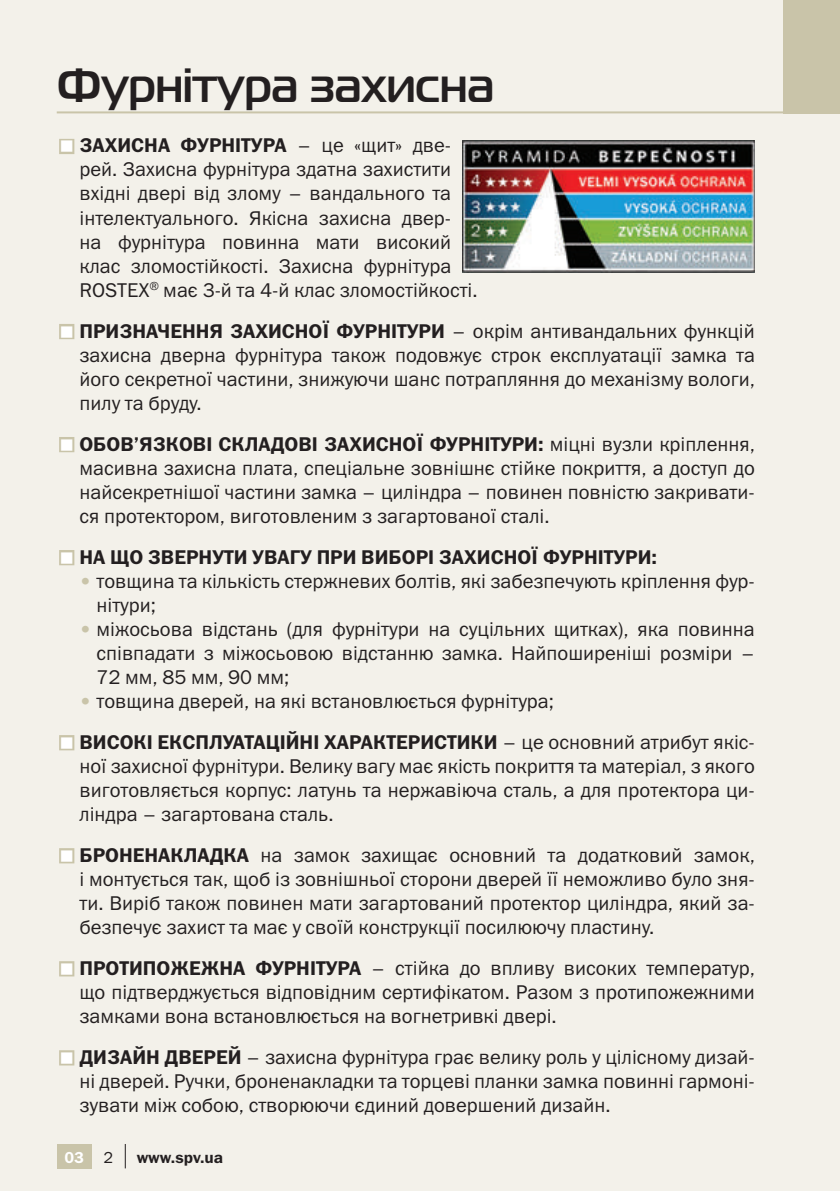
<style>
.page{position:relative;width:840px;height:1191px;background:#fff}
.page>*{position:absolute;margin:0;border:0;box-sizing:border-box;transform-origin:0 0}
.t1{font:700 48px "Magistral C";color:#231f20}
.t2{font:20px/24px "Franklin Gothic Book C";color:#231f20;text-align:justify}
.t3{font:20px "Franklin Gothic Demi C";color:#231f20}
.t4{font:16px "Franklin Gothic Demi C";color:#231f20}
.t5{font:16px "Franklin Gothic Demi C";color:#fff}
.s1{font-family:"Franklin Gothic Book C"}
.s2{color:#c9c4a9}
.s3{font-family:"Franklin Gothic Demi C"}
.s4{font-family:"Franklin Gothic Book C";color:#231f20}
</style>
<div class="page">
<div style="left:0;top:0;width:839px;height:1191px;background:#f3f1ea"></div>
<img style="left:462px;top:140px;width:292px;height:132px">
<hr style="left:57px;top:111px;width:782px;height:2px;background:#c9c4a9">
<div style="left:782px;top:0;width:57px;height:113px;background:#c9c4a9"></div>
<div style="left:57px;top:1144px;width:34px;height:24px;background:#c9c4a9"></div>
<svg style="left:125px;top:1144px;width:1px;height:24px"></svg>
<h1 class="t1" style="left:57px;top:57px;width:438px">Фурнітура захисна</h1>
<p class="t3" style="left:79px;top:134px;width:373px">ЗАХИСНА ФУРНІТУРА <span class="s1">– це «щит» две-</span></p>
<p class="t2" style="left:79px;top:160px;width:399px;text-align:left">рей. Захисна фурнітура здатна захистити вхідні двері від злому – вандального та інтелектуального. Якісна захисна двер&shy;на фурнітура повинна мати високий клас зломостійкості. Захисна фурнітура ROSTEX<sup>®</sup> має 3-й та 4-й клас зломостійкості.</p>
<p class="t3" style="left:79px;top:319px;width:676px">ПРИЗНАЧЕННЯ ЗАХИСНОЇ ФУРНІТУРИ <span class="s1">– окрім антивандальних функцій</span></p>
<p class="t2" style="left:79px;top:345px;width:676px">захисна дверна фурнітура також подовжує строк експлуатації замка та його секретної частини, знижуючи шанс потрапляння до механізму вологи, пилу та бруду.</p>
<p class="t3" style="left:79px;top:432px;width:676px">ОБОВ’ЯЗКОВІ СКЛАДОВІ ЗАХИСНОЇ ФУРНІТУРИ: <span class="s1">міцні вузли кріплення,</span></p>
<p class="t2" style="left:79px;top:458px;width:676px">масивна захисна плата, спеціальне зовнішнє стійке покриття, а доступ до найсекретнішої частини замка – циліндра – повинен повністю закривати&shy;ся протектором, виготовленим з загартованої сталі.</p>
<p class="t3" style="left:79px;top:545px;width:578px">НА ЩО ЗВЕРНУТИ УВАГУ ПРИ ВИБОРІ ЗАХИСНОЇ ФУРНІТУРИ:</p>
<p class="t2" style="left:96px;top:571px;width:659px;text-indent:-17px"><span class="s2">•</span> товщина та кількість стержневих болтів, які забезпечують кріплення фур&shy;нітури;</p>
<p class="t2" style="left:96px;top:619px;width:659px;text-indent:-17px"><span class="s2">•</span> міжосьова відстань (для фурнітури на суцільних щитках), яка повинна співпадати з міжосьовою відстанню замка. Найпоширеніші розміри – 72 мм, 85 мм, 90 мм;</p>
<p class="t2" style="left:79px;top:691px;width:476px"><span class="s2">•</span> товщина дверей, на які встановлюється фурнітура;</p>
<p class="t3" style="left:79px;top:730px;width:676px">ВИСОКІ ЕКСПЛУАТАЦІЙНІ ХАРАКТЕРИСТИКИ <span class="s1">– це основний атрибут якіс-</span></p>
<p class="t2" style="left:79px;top:756px;width:676px">ної захисної фурнітури. Велику вагу має якість покриття та матеріал, з якого виготовляється корпус: латунь та нержавіюча сталь, а для протектора ци&shy;ліндра – загартована сталь.</p>
<p class="t2" style="left:79px;top:845px;width:676px"><span class="s3">БРОНЕНАКЛАДКА</span> на замок захищає основний та додатковий замок, і монтується так, щоб із зовнішньої сторони дверей її неможливо було зня&shy;ти. Виріб також повинен мати загартований протектор циліндра, який за&shy;безпечує захист та має у своїй конструкції посилюючу пластину.</p>
<p class="t2" style="left:79px;top:958px;width:676px"><span class="s3">ПРОТИПОЖЕЖНА ФУРНІТУРА</span> – стійка до впливу високих температур, що підтверджується відповідним сертифікатом. Разом з протипожежними замками вона встановлюється на вогнетривкі двері.</p>
<p class="t2" style="left:79px;top:1047px;width:676px"><span class="s3">ДИЗАЙН ДВЕРЕЙ</span> – захисна фурнітура грає велику роль у цілісному дизай&shy;ні дверей. Ручки, броненакладки та торцеві планки замка повинні гармоні&shy;зувати між собою, створюючи єдиний довершений дизайн.</p>
<p class="t5" style="left:64px;top:1148px;width:50px">03 <span class="s4">2</span></p>
<p class="t4" style="left:137px;top:1148px;width:88px">www.spv.ua</p>
</div>
